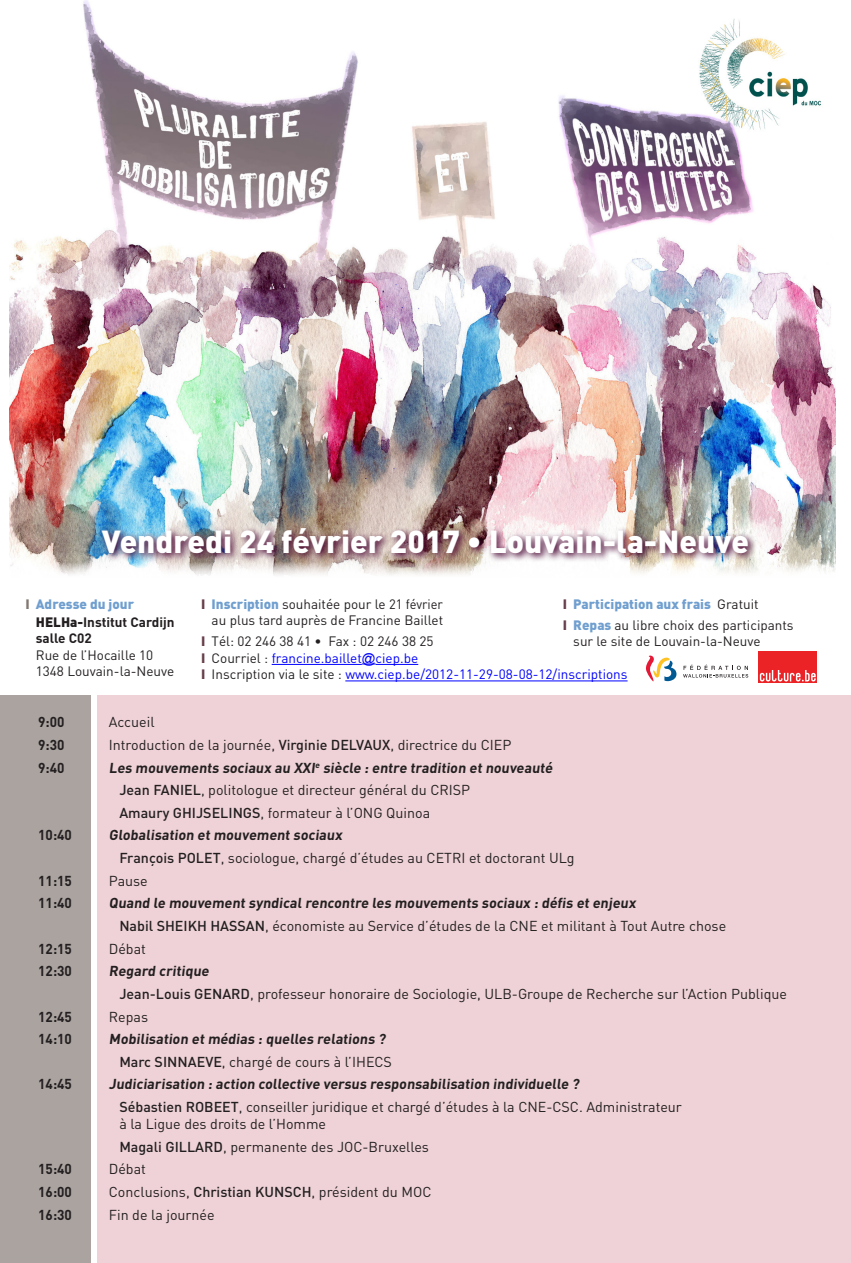
<style>
.page{position:relative;width:851px;height:1263px;background:#fff}
.page>*{position:absolute;margin:0;border:0;box-sizing:border-box;transform-origin:0 0}
.t1{font:900 31.5px "DIN";color:#fff}
.t2{font:14.25px/17.1px "DIN";color:#231f20}
.t3{font:700 14.25px "DIN";color:#231f20}
.t4{font:700 14.25px "DIN";color:#231f20;scale:.95 1}
.t5{font:13.5px/16.5px "DIN";color:#231f20}
.t6{font:13.5px "DIN";color:#00f}
.t7{font:700 13.5px/18px "DIN";color:#231f20}
.t8{font:900 13.5px "DIN";color:#709fcf}
.s1{font-weight:900;color:#817773}
.s2{font-weight:900;color:#709fcf}
.s3{font-weight:900}
.s4{font-weight:700}
.s5{font-weight:900;color:#683f4c}
.s6{color:#231f20}
.s7{font-family:"Arial"}
.s8{color:#683f4c}
.s9{font-weight:400;color:#231f20}
.s10{font-weight:500}
</style>
<div class="page">
<div style="left:98px;top:695px;width:752px;height:568px;background:#eed2d7"></div>
<div style="left:0;top:695px;width:91px;height:568px;background:#aaa3a0"></div>
<div style="left:758px;top:652px;width:58px;height:31px;background:#ec2326"></div>
<svg style="left:759px;top:670px;width:56px;height:11px"></svg>
<svg style="left:683px;top:665px;width:65px;height:13px"></svg>
<svg style="left:646px;top:655px;width:31px;height:27px"></svg>
<hr style="left:271px;top:664px;width:91px;height:1px;background:#00f">
<svg style="left:362px;top:663px;width:13px;height:1px"></svg>
<hr style="left:375px;top:664px;width:43px;height:1px;background:#00f">
<hr style="left:345px;top:680px;width:282px;height:1px;background:#00f">
<img style="left:10px;top:0;width:825px;height:575px">
<img style="left:689px;top:10px;width:140px;height:129px">
<img style="left:98px;top:524px;width:659px;height:39px">
<p class="t1" style="left:102px;top:520px;width:648px">Vendredi 24 février 2017 • Louvain-la-Neuve</p>
<p class="t7" style="left:36px;top:594px;width:140px;text-indent:-10px"><span class="s1">I</span> <span class="s2">Adresse du jour<br></span><span class="s3">HELHa-</span>Institut Cardijn</p>
<p class="t5" style="left:36px;top:630px;width:140px"><span class="s4">salle C02<br></span>Rue de l’Hocaille 10<br>1348 Louvain-la-Neuve</p>
<p class="t5" style="left:201px;top:595px;width:244px;text-align:right"><span class="s5">I</span> <span class="s2">Inscription</span> souhaitée pour le 21 février au plus tard auprès de Francine Baillet</p>
<p class="t5" style="left:201px;top:633px;width:234px"><span class="s5">I</span> Tél: 02 246 38 41 • Fax : 02 246 38 25</p>
<p class="t6" style="left:201px;top:649px;width:219px"><span class="s5">I</span> <span class="s6">Courriel :</span> francine.baillet<span class="s7">@</span>ciep.be</p>
<p class="t6" style="left:201px;top:666px;width:428px"><span class="s5">I</span> <span class="s6">Inscription via le site :</span> www.ciep.be/2012-11-29-08-08-12/inscriptions</p>
<p class="t8" style="left:562px;top:595px;width:197px"><span class="s8">I</span> Participation aux frais <span class="s9">Gratuit</span></p>
<p class="t5" style="left:573px;top:616px;width:222px;text-indent:-11px"><span class="s5">I</span> <span class="s2">Repas</span> au libre choix des participants sur le site de Louvain-la-Neuve</p>
<p class="t4" style="left:38px;top:713px;width:29px">9:00</p>
<p class="t2" style="left:109px;top:713px;width:47px">Accueil</p>
<p class="t4" style="left:38px;top:735px;width:29px">9:30</p>
<p class="t2" style="left:109px;top:736px;width:404px">Introduction de la journée, <span class="s10">Virginie DELVAUX</span>, directrice du CIEP</p>
<p class="t4" style="left:38px;top:758px;width:29px">9:40</p>
<p class="t3" style="left:109px;top:758px;width:447px">Les mouvements sociaux au XXI<sup>e</sup> siècle : entre tradition et nouveauté</p>
<p class="t2" style="left:119px;top:781px;width:352px"><span class="s10">Jean FANIEL</span>, politologue et directeur général du CRISP</p>
<p class="t2" style="left:119px;top:804px;width:312px"><span class="s10">Amaury GHIJSELINGS</span>, formateur à l’ONG Quinoa</p>
<p class="t4" style="left:38px;top:826px;width:37px">10:40</p>
<p class="t3" style="left:109px;top:826px;width:237px">Globalisation et mouvement sociaux</p>
<p class="t2" style="left:119px;top:849px;width:456px"><span class="s10">François POLET</span>, sociologue, chargé d’études au CETRI et doctorant ULg</p>
<p class="t4" style="left:38px;top:871px;width:37px">11:15</p>
<p class="t2" style="left:109px;top:872px;width:40px">Pause</p>
<p class="t4" style="left:38px;top:894px;width:37px">11:40</p>
<p class="t3" style="left:109px;top:894px;width:530px">Quand le mouvement syndical rencontre les mouvements sociaux : défis et enjeux</p>
<p class="t2" style="left:119px;top:917px;width:608px"><span class="s10">Nabil SHEIKH HASSAN</span>, économiste au Service d’études de la CNE et militant à Tout Autre chose</p>
<p class="t4" style="left:38px;top:939px;width:37px">12:15</p>
<p class="t2" style="left:109px;top:940px;width:39px">Débat</p>
<p class="t4" style="left:38px;top:962px;width:37px">12:30</p>
<p class="t3" style="left:109px;top:962px;width:104px">Regard critique</p>
<p class="t2" style="left:119px;top:985px;width:669px"><span class="s10">Jean-Louis GENARD</span>, professeur honoraire de Sociologie, ULB-Groupe de Recherche sur l’Action Publique</p>
<p class="t4" style="left:38px;top:1007px;width:37px">12:45</p>
<p class="t2" style="left:109px;top:1007px;width:41px">Repas</p>
<p class="t4" style="left:38px;top:1030px;width:37px">14:10</p>
<p class="t3" style="left:109px;top:1030px;width:280px">Mobilisation et médias : quelles relations ?</p>
<p class="t2" style="left:119px;top:1053px;width:274px"><span class="s10">Marc SINNAEVE</span>, chargé de cours à l’IHECS</p>
<p class="t4" style="left:38px;top:1075px;width:37px">14:45</p>
<p class="t3" style="left:109px;top:1075px;width:474px">Judiciarisation : action collective versus responsabilisation individuelle ?</p>
<p class="t2" style="left:119px;top:1098px;width:564px"><span class="s10">Sébastien ROBEET</span>, conseiller juridique et chargé d’études à la CNE-CSC. Administrateur à la Ligue des droits de l’Homme</p>
<p class="t2" style="left:119px;top:1138px;width:311px"><span class="s10">Magali GILLARD</span>, permanente des JOC-Bruxelles</p>
<p class="t4" style="left:38px;top:1160px;width:37px">15:40</p>
<p class="t2" style="left:109px;top:1160px;width:39px">Débat</p>
<p class="t4" style="left:38px;top:1182px;width:37px">16:00</p>
<p class="t2" style="left:109px;top:1183px;width:324px">Conclusions, <span class="s10">Christian KUNSCH</span>, président du MOC</p>
<p class="t4" style="left:38px;top:1205px;width:37px">16:30</p>
<p class="t2" style="left:109px;top:1206px;width:107px">Fin de la journée</p>
</div>
